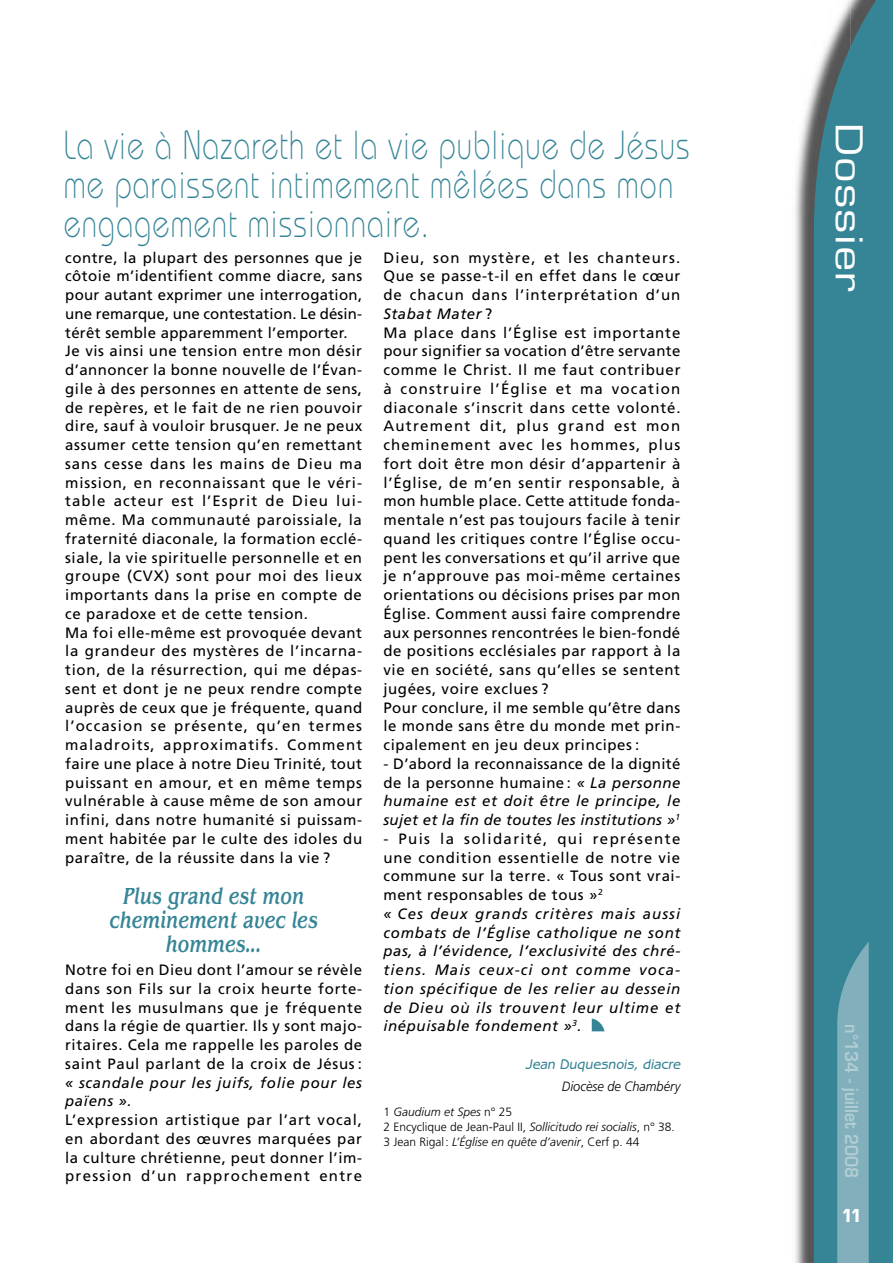
<style>
.page{position:relative;width:893px;height:1263px;background:#fff}
.page>*{position:absolute;margin:0;border:0;box-sizing:border-box;transform-origin:0 0}
.t1{font:300 40.5px/39px "Bauhaus";letter-spacing:.04em;color:#368596;scale:.75 1}
.t2{font:36px "Eurostile";letter-spacing:.025em;color:#fff;scale:1.25 1}
.t3{font:italic 500 24px/24px "Benguiat";color:#368596;text-align:center;scale:.75 1}
.t4{font:700 condensed 18px "Eurostile";color:#fff}
.t5{font:600 17.4px "Eurostile";color:#b2cdd4;scale:.9 1}
.t6{font:15px/18.8px "Frutiger";letter-spacing:.04em;color:#000}
.t7{font:italic 15px/18.8px "Frutiger";letter-spacing:.05em;color:#000}
.t8{font:italic 500 14.25px "Benguiat Gothic";color:#368596}
.t9{font:italic 300 13.5px "Frutiger";color:#000;scale:.95 1}
.t10{font:italic 300 12px/15px "Frutiger";color:#000}
.s1{font-style:italic}
.s2{font-style:normal}
</style>
<div class="page">
<svg style="left:592px;top:1018px;width:12px;height:13px"></svg>
<img style="left:795px;top:83px;width:19px;height:1180px">
<div style="left:814px;top:0;width:79px;height:1263px;background:#368596"></div>
<svg style="left:837px;top:942px;width:32px;height:321px;background:#79aab8"></svg>
<h1 class="t1" style="left:64px;top:125px;width:836px">La vie à Nazareth et la vie publique de Jésus me paraissent intimement mêlées dans mon engagement missionnaire.</h1>
<p class="t6" style="left:65px;top:248px;width:299px">contre, la plupart des personnes que je côtoie m’identifient comme diacre, sans pour autant exprimer une interrogation, une remarque, une contestation. Le désin&shy;térêt semble apparemment l’emporter.<br>Je vis ainsi une tension entre mon désir d’annoncer la bonne nouvelle de l’Évan&shy;gile à des personnes en attente de sens, de repères, et le fait de ne rien pouvoir dire, sauf à vouloir brusquer. Je ne peux assumer cette tension qu’en remettant sans cesse dans les mains de Dieu ma mission, en reconnaissant que le véri&shy;table acteur est l’Esprit de Dieu lui&shy;même. Ma communauté paroissiale, la fraternité diaconale, la formation ecclé&shy;siale, la vie spirituelle personnelle et en groupe (CVX) sont pour moi des lieux importants dans la prise en compte de ce paradoxe et de cette tension.<br>Ma foi elle-même est provoquée devant la grandeur des mystères de l’incarna&shy;tion, de la résurrection, qui me dépas&shy;sent et dont je ne peux rendre compte auprès de ceux que je fréquente, quand l’occasion se présente, qu’en termes maladroits, approximatifs. Comment faire une place à notre Dieu Trinité, tout puissant en amour, et en même temps vulnérable à cause même de son amour infini, dans notre humanité si puissam&shy;ment habitée par le culte des idoles du paraître, de la réussite dans la vie ?</p>
<h3 class="t3" style="left:109px;top:884px;width:280px">Plus grand est mon cheminement avec les hommes...</h3>
<p class="t6" style="left:65px;top:960px;width:298px;text-align:justify">Notre foi en Dieu dont l’amour se révèle dans son Fils sur la croix heurte forte&shy;ment les musulmans que je fréquente dans la régie de quartier. Ils y sont majo&shy;ritaires. Cela me rappelle les paroles de saint Paul parlant de la croix de Jésus :</p>
<p class="t7" style="left:65px;top:1073px;width:298px">« scandale pour les juifs, folie pour les païens ».</p>
<p class="t6" style="left:65px;top:1110px;width:298px;text-align:justify">L’expression artistique par l’art vocal, en abordant des œuvres marquées par la culture chrétienne, peut donner l’im&shy;pression d’un rapprochement entre</p>
<p class="t6" style="left:383px;top:248px;width:299px">Dieu, son mystère, et les chanteurs.<br>Que se passe-t-il en effet dans le cœur de chacun dans l’interprétation d’un <span class="s1">Stabat Mater</span> ?<br>Ma place dans l’Église est importante pour signifier sa vocation d’être servante comme le Christ. Il me faut contribuer à construire l’Église et ma vocation diaconale s’inscrit dans cette volonté.<br>Autrement dit, plus grand est mon cheminement avec les hommes, plus fort doit être mon désir d’appartenir à l’Église, de m’en sentir responsable, à mon humble place. Cette attitude fonda&shy;mentale n’est pas toujours facile à tenir quand les critiques contre l’Église occu&shy;pent les conversations et qu’il arrive que je n’approuve pas moi-même certaines orientations ou décisions prises par mon Église. Comment aussi faire comprendre aux personnes rencontrées le bien-fondé de positions ecclésiales par rapport à la vie en société, sans qu’elles se sentent jugées, voire exclues ?<br>Pour conclure, il me semble qu’être dans le monde sans être du monde met prin&shy;cipalement en jeu deux principes :</p>
<p class="t7" style="left:383px;top:754px;width:298px;text-align:justify"><span class="s2">- D’abord la reconnaissance de la dignité de la personne humaine :</span> « La personne humaine est et doit être le principe, le sujet et la fin de toutes les institutions »<sup>1</sup></p>
<p class="t7" style="left:383px;top:829px;width:299px"><span class="s2">- Puis la solidarité, qui représente une condition essentielle de notre vie commune sur la terre. « Tous sont vrai&shy;ment responsables de tous »</span><sup>2<br></sup>« Ces deux grands critères mais aussi combats de l’Église catholique ne sont pas, à l’évidence, l’exclusivité des chré&shy;tiens. Mais ceux-ci ont comme voca&shy;tion spécifique de les relier au dessein de Dieu où ils trouvent leur ultime et inépuisable fondement »<sup>3</sup>.</p>
<p class="t8" style="left:526px;top:1056px;width:156px">Jean Duquesnois, diacre</p>
<p class="t9" style="left:562px;top:1078px;width:126px">Diocèse de Chambéry</p>
<p class="t10" style="left:383px;top:1105px;width:293px"><span class="s2">1</span> Gaudium et Spes <span class="s2">n° 25<br>2 Encyclique de Jean-Paul II,</span> Sollicitudo rei socialis<span class="s2">, n° 38.<br>3 Jean Rigal :</span> L’Église en quête d’avenir<span class="s2">, Cerf p. 44</span></p>
<h2 class="t2" style="left:871px;top:123px;width:136px;rotate:90deg">Dossier</h2>
<p class="t5" style="left:862px;top:1024px;width:172px;rotate:90deg">n°134 - juillet 2008</p>
<p class="t4" style="left:843px;top:1204px;width:19px">11</p>
</div>
